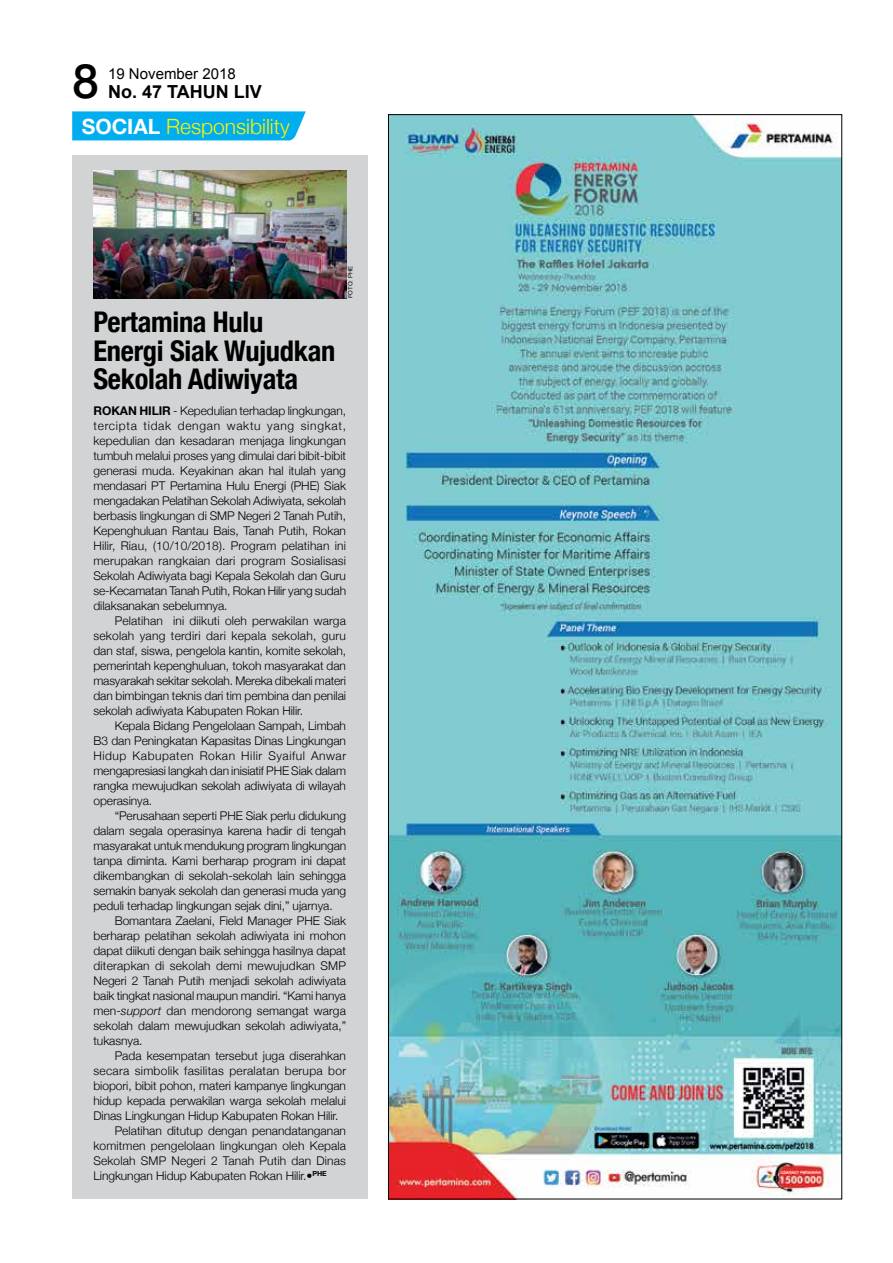
<style>
.page{position:relative;width:893px;height:1263px;background:#fff}
.page>*{position:absolute;margin:0;border:0;box-sizing:border-box;transform-origin:0 0}
.t1{font:500 47.25px "Helvetica Neue";color:#000}
.t2{font:700 condensed 28.5px/28.5px "Helvetica Neue";letter-spacing:-.01em;color:#000}
.t3{font:300 21px "Helvetica Neue";color:#fff200}
.t4{font:700 18px "Arial";color:#000}
.t5{font:15px "Arial";color:#000}
.t6{font:300 12px/15px "Helvetica Neue";letter-spacing:-.005em;color:#000;text-align:justify}
.t7{font:300 12px "Helvetica Neue";letter-spacing:.025em;color:#000}
.t8{font:700 12px "Helvetica Neue";letter-spacing:-.005em;color:#000}
.t9{font:6px "Arial";color:#000}
.s1{font-weight:700;color:#fff}
.s2{font-weight:700}
.s3{font-style:italic}
</style>
<div class="page">
<div style="left:72px;top:156px;width:295px;height:1043px;background:#d1d3d4"></div>
<img style="left:390px;top:116px;width:450px;height:1081px">
<svg style="left:72px;top:111px;width:234px;height:30px;background:#0fb2ef"></svg>
<img style="left:93px;top:171px;width:253px;height:127px">
<h1 class="t1" style="left:73px;top:43px;width:28px">8</h1>
<p class="t5" style="left:108px;top:63px;width:129px">19 November 2018</p>
<h3 class="t4" style="left:108px;top:80px;width:155px">No. 47 TAHUN LIV</h3>
<h3 class="t3" style="left:82px;top:110px;width:210px"><span class="s1">SOCIAL</span> Responsibility</h3>
<p class="t9" style="left:346px;top:298px;width:34px;rotate:-90deg">foto: ph e</p>
<h2 class="t2" style="left:93px;top:306px;width:243px">Pertamina Hulu<br>Energi Siak Wujudkan<br>Sekolah Adiwiyata</h2>
<p class="t8" style="left:93px;top:401px;width:53px">ROKAN HILI</p>
<p class="t6" style="left:93px;top:402px;width:254px;text-indent:69px"><span class="s2">R</span> - Kepedulian terhadap lingkungan, tercipta tidak dengan waktu yang singkat, kepedulian dan kesadaran menjaga lingkungan tumbuh melalui proses yang dimulai dari bibit-bibit generasi muda. Keyakinan akan hal itulah yang mendasari PT Pertamina Hulu Energi (PHE) Siak mengadakan Pelatihan Sekolah Adiwiyata, sekolah berbasis lingkungan di SMP Negeri 2 Tanah Putih, Kepenghuluan Rantau Bais, Tanah Putih, Rokan Hilir, Riau, (10/10/2018). Program pelatihan ini merupakan rangkaian dari program Sosialisasi Sekolah Adiwiyata bagi Kepala Sekolah dan Guru se-Kecamatan Tanah Putih, Rokan Hilir yang sudah dilaksanakan sebelumnya.</p>
<p class="t6" style="left:93px;top:612px;width:254px;text-indent:21px">Pelatihan ini diikuti oleh perwakilan warga sekolah yang terdiri dari kepala sekolah, guru dan staf, siswa, pengelola kantin, komite sekolah, pemerintah kepenghuluan, tokoh masyarakat dan masyarakah sekitar sekolah. Mereka dibekali materi dan bimbingan teknis dari tim pembina dan penilai sekolah adiwiyata Kabupaten Rokan Hilir.</p>
<p class="t6" style="left:93px;top:717px;width:254px;text-indent:21px">Kepala Bidang Pengelolaan Sampah, Limbah B3 dan Peningkatan Kapasitas Dinas Lingkungan Hidup Kabupaten Rokan Hilir Syaiful Anwar mengapresiasi langkah dan inisiatif PHE Siak dalam rangka mewujudkan sekolah adiwiyata di wilayah operasinya.</p>
<p class="t6" style="left:93px;top:807px;width:254px;text-indent:21px">“Perusahaan seperti PHE Siak perlu didukung dalam segala operasinya karena hadir di tengah masyarakat untuk mendukung program lingkungan tanpa diminta. Kami berharap program ini dapat dikembangkan di sekolah-sekolah lain sehingga semakin banyak sekolah dan generasi muda yang peduli terhadap lingkungan sejak dini,” ujarnya.</p>
<p class="t6" style="left:93px;top:912px;width:254px;text-indent:21px">Bomantara Zaelani, Field Manager PHE Siak berharap pelatihan sekolah adiwiyata ini mohon dapat diikuti dengan baik sehingga hasilnya dapat diterapkan di sekolah demi mewujudkan SMP Negeri 2 Tanah Putih menjadi sekolah adiwiyata baik tingkat nasional maupun mandiri. “Kami hanya men-<span class="s3">support</span> dan mendorong semangat warga sekolah dalam mewujudkan sekolah adiwiyata,” tukasnya.</p>
<p class="t6" style="left:115px;top:1047px;width:233px">Pada kesempatan tersebut juga diserahkan</p>
<p class="t7" style="left:93px;top:1061px;width:254px">secara simbolik fasilitas peralatan berupa bor</p>
<p class="t6" style="left:93px;top:1077px;width:254px">biopori, bibit pohon, materi kampanye lingkungan</p>
<p class="t6" style="left:93px;top:1092px;width:254px">hidup kepada perwakilan warga sekolah melalui</p>
<p class="t6" style="left:93px;top:1107px;width:246px">Dinas Lingkungan Hidup Kabupaten Rokan Hilir.</p>
<p class="t6" style="left:115px;top:1122px;width:233px">Pelatihan ditutup dengan penandatanganan</p>
<p class="t6" style="left:93px;top:1137px;width:254px">komitmen pengelolaan lingkungan oleh Kepala</p>
<p class="t6" style="left:93px;top:1152px;width:254px">Sekolah SMP Negeri 2 Tanah Putih dan Dinas</p>
<p class="t6" style="left:93px;top:1167px;width:235px">Lingkungan Hidup Kabupaten Rokan Hilir.•<sup>PH</sup> <sup>E</sup></p>
</div>
